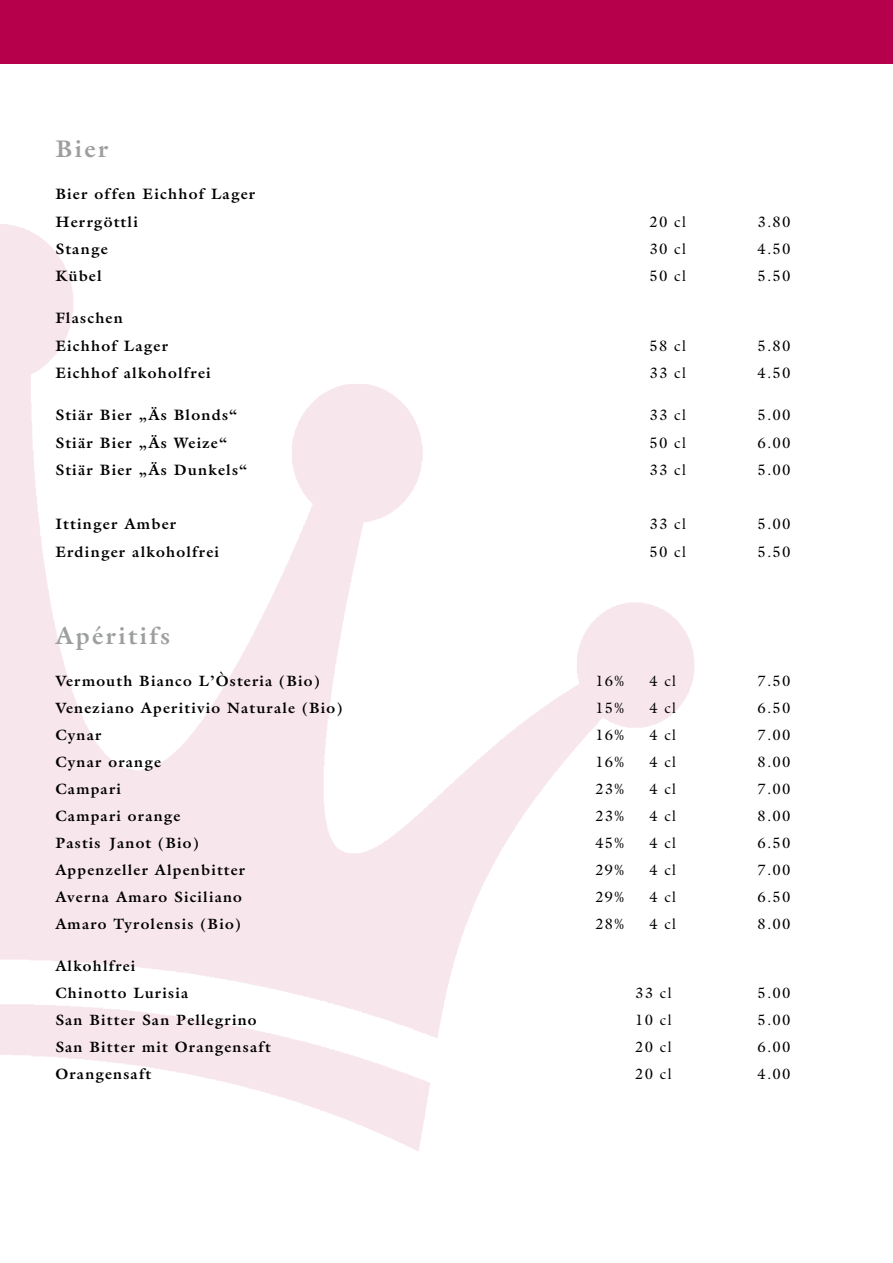
<style>
.page{position:relative;width:893px;height:1263px;background:#fff}
.page>*{position:absolute;margin:0;border:0;box-sizing:border-box;transform-origin:0 0}
.t1{font:700 24.3px "Galliard";letter-spacing:.1em;color:#9c9e9f}
.t2{font:700 15.15px/27.3px "Galliard";letter-spacing:.08em;color:#000}
.t3{font:15.15px "Galliard";letter-spacing:.08em;color:#000}
.t4{font:700 15px/27px "Galliard";letter-spacing:.08em;color:#000}
.t5{font:15px "Galliard";letter-spacing:.08em;color:#000}
</style>
<div class="page">
<div style="left:0;top:0;width:893px;height:64px;background:#b6004b"></div>
<h1 class="t1" style="left:55px;top:133px;width:54px">Bier</h1>
<p class="t2" style="left:55px;top:180px;width:201px">Bier offen Eichhof Lager<br>Herrgöttli</p>
<p class="t3" style="left:649px;top:212px;width:38px">20 cl</p>
<p class="t3" style="left:757px;top:212px;width:35px">3.80</p>
<p class="t2" style="left:55px;top:235px;width:54px">Stange</p>
<p class="t3" style="left:649px;top:239px;width:38px">30 cl</p>
<p class="t3" style="left:757px;top:239px;width:35px">4.50</p>
<p class="t2" style="left:55px;top:262px;width:48px">Kübel</p>
<p class="t3" style="left:649px;top:266px;width:38px">50 cl</p>
<p class="t3" style="left:757px;top:266px;width:35px">5.50</p>
<p class="t2" style="left:55px;top:304px;width:114px">Flaschen<br>Eichhof Lager</p>
<p class="t3" style="left:649px;top:336px;width:38px">58 cl</p>
<p class="t3" style="left:757px;top:336px;width:35px">5.80</p>
<p class="t2" style="left:55px;top:359px;width:157px">Eichhof alkoholfrei</p>
<p class="t3" style="left:649px;top:363px;width:38px">33 cl</p>
<p class="t3" style="left:757px;top:363px;width:35px">4.50</p>
<p class="t2" style="left:55px;top:401px;width:184px">Stiär Bier „Äs Blonds“</p>
<p class="t3" style="left:649px;top:406px;width:38px">33 cl</p>
<p class="t3" style="left:757px;top:406px;width:35px">5.00</p>
<p class="t2" style="left:55px;top:428px;width:173px">Stiär Bier „Äs Weize“</p>
<p class="t3" style="left:649px;top:433px;width:38px">50 cl</p>
<p class="t3" style="left:757px;top:433px;width:35px">6.00</p>
<p class="t2" style="left:55px;top:456px;width:194px">Stiär Bier „Äs Dunkels“</p>
<p class="t3" style="left:649px;top:460px;width:38px">33 cl</p>
<p class="t3" style="left:757px;top:460px;width:35px">5.00</p>
<p class="t2" style="left:55px;top:510px;width:122px">Ittinger Amber</p>
<p class="t3" style="left:649px;top:515px;width:38px">33 cl</p>
<p class="t3" style="left:757px;top:515px;width:35px">5.00</p>
<p class="t2" style="left:55px;top:538px;width:165px">Erdinger alkoholfrei</p>
<p class="t3" style="left:649px;top:542px;width:38px">50 cl</p>
<p class="t3" style="left:757px;top:542px;width:35px">5.50</p>
<h1 class="t1" style="left:55px;top:620px;width:116px">Apéritifs</h1>
<p class="t4" style="left:55px;top:667px;width:266px">Vermouth Bianco L’Òsteria (Bio)</p>
<p class="t5" style="left:595px;top:671px;width:30px">16%</p>
<p class="t5" style="left:649px;top:671px;width:28px">4 cl</p>
<p class="t5" style="left:757px;top:671px;width:34px">7.50</p>
<p class="t4" style="left:55px;top:694px;width:289px">Veneziano Aperitivio Naturale (Bio)</p>
<p class="t5" style="left:595px;top:698px;width:30px">15%</p>
<p class="t5" style="left:649px;top:698px;width:28px">4 cl</p>
<p class="t5" style="left:757px;top:698px;width:34px">6.50</p>
<p class="t4" style="left:55px;top:721px;width:48px">Cynar</p>
<p class="t5" style="left:595px;top:725px;width:30px">16%</p>
<p class="t5" style="left:649px;top:725px;width:28px">4 cl</p>
<p class="t5" style="left:757px;top:725px;width:34px">7.00</p>
<p class="t4" style="left:55px;top:748px;width:107px">Cynar orange</p>
<p class="t5" style="left:595px;top:752px;width:30px">16%</p>
<p class="t5" style="left:649px;top:752px;width:28px">4 cl</p>
<p class="t5" style="left:757px;top:752px;width:34px">8.00</p>
<p class="t4" style="left:55px;top:775px;width:67px">Campari</p>
<p class="t5" style="left:595px;top:779px;width:30px">23%</p>
<p class="t5" style="left:649px;top:779px;width:28px">4 cl</p>
<p class="t5" style="left:757px;top:779px;width:34px">7.00</p>
<p class="t4" style="left:55px;top:802px;width:127px">Campari orange</p>
<p class="t5" style="left:595px;top:806px;width:30px">23%</p>
<p class="t5" style="left:649px;top:806px;width:28px">4 cl</p>
<p class="t5" style="left:757px;top:806px;width:34px">8.00</p>
<p class="t4" style="left:55px;top:829px;width:145px">Pastis Janot (Bio)</p>
<p class="t5" style="left:595px;top:833px;width:30px">45%</p>
<p class="t5" style="left:649px;top:833px;width:28px">4 cl</p>
<p class="t5" style="left:757px;top:833px;width:34px">6.50</p>
<p class="t4" style="left:55px;top:856px;width:191px">Appenzeller Alpenbitter</p>
<p class="t5" style="left:595px;top:860px;width:30px">29%</p>
<p class="t5" style="left:649px;top:860px;width:28px">4 cl</p>
<p class="t5" style="left:757px;top:860px;width:34px">7.00</p>
<p class="t4" style="left:55px;top:883px;width:188px">Averna Amaro Siciliano</p>
<p class="t5" style="left:595px;top:887px;width:30px">29%</p>
<p class="t5" style="left:649px;top:887px;width:28px">4 cl</p>
<p class="t5" style="left:757px;top:887px;width:34px">6.50</p>
<p class="t4" style="left:55px;top:910px;width:187px">Amaro Tyrolensis (Bio)</p>
<p class="t5" style="left:595px;top:914px;width:30px">28%</p>
<p class="t5" style="left:649px;top:914px;width:28px">4 cl</p>
<p class="t5" style="left:757px;top:914px;width:34px">8.00</p>
<p class="t4" style="left:55px;top:952px;width:134px">Alkohlfrei<br>Chinotto Lurisia</p>
<p class="t5" style="left:635px;top:983px;width:38px">33 cl</p>
<p class="t5" style="left:757px;top:983px;width:34px">5.00</p>
<p class="t4" style="left:55px;top:1006px;width:203px">San Bitter San Pellegrino</p>
<p class="t5" style="left:635px;top:1010px;width:38px">10 cl</p>
<p class="t5" style="left:757px;top:1010px;width:34px">5.00</p>
<p class="t4" style="left:55px;top:1033px;width:217px">San Bitter mit Orangensaft</p>
<p class="t5" style="left:635px;top:1037px;width:38px">20 cl</p>
<p class="t5" style="left:757px;top:1037px;width:34px">6.00</p>
<p class="t4" style="left:55px;top:1060px;width:97px">Orangensaft</p>
<p class="t5" style="left:635px;top:1064px;width:38px">20 cl</p>
<p class="t5" style="left:757px;top:1064px;width:34px">4.00</p>
</div>
